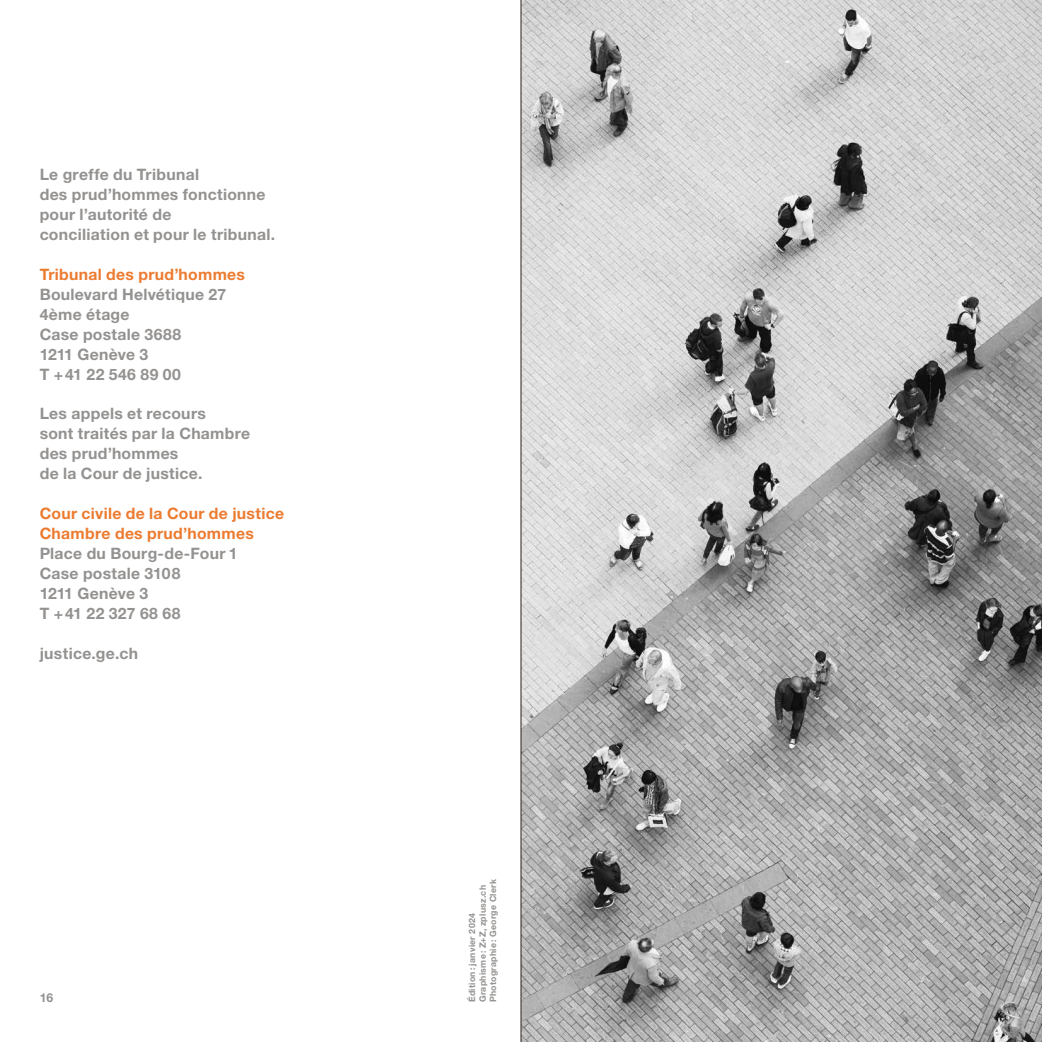
<style>
.page{position:relative;width:1042px;height:1042px;background:#fff}
.page>*{position:absolute;margin:0;border:0;box-sizing:border-box;transform-origin:0 0}
.t1{font:700 15.75px "Helvetica Neue LT Std";letter-spacing:.02em;color:#949290}
.t2{font:700 15.75px "Helvetica Neue LT Std";letter-spacing:.02em;color:#ec7b30}
.t3{font:700 15.75px "Helvetica Neue LT Std";color:#949290}
.t4{font:700 12.25px "Helvetica Neue LT Std";color:#949290}
.t5{font:700 8.75px "Helvetica Neue LT Std";letter-spacing:.03em;color:#949290}
</style>
<div class="page">
<img style="left:522px;top:0;width:520px;height:1042px">
<hr style="left:521px;top:0;width:1px;height:1042px;background:#29211a">
<p class="t1" style="left:40px;top:165px;width:161px">Le greffe du Tribunal</p>
<p class="t1" style="left:40px;top:185px;width:227px">des prud’hommes fonctionne</p>
<p class="t1" style="left:40px;top:204px;width:133px">pour l’autorité de</p>
<p class="t1" style="left:40px;top:224px;width:237px">conciliation et pour le tribunal.</p>
<p class="t2" style="left:40px;top:264px;width:207px">Tribunal des prud’hommes</p>
<p class="t1" style="left:40px;top:284px;width:188px">Boulevard Helvétique 27</p>
<p class="t1" style="left:40px;top:304px;width:91px">4ème étage</p>
<p class="t1" style="left:40px;top:324px;width:143px">Case postale 3688</p>
<p class="t3" style="left:40px;top:344px;width:110px">1211 Genève 3</p>
<p class="t1" style="left:40px;top:364px;width:143px">T +41 22 546 89 00</p>
<p class="t1" style="left:40px;top:404px;width:168px">Les appels et recours</p>
<p class="t1" style="left:40px;top:424px;width:212px">sont traités par la Chambre</p>
<p class="t1" style="left:40px;top:444px;width:140px">des prud’hommes</p>
<p class="t1" style="left:40px;top:464px;width:164px">de la Cour de justice.</p>
<p class="t2" style="left:40px;top:504px;width:246px">Cour civile de la Cour de justice</p>
<p class="t2" style="left:40px;top:524px;width:216px">Chambre des prud’hommes</p>
<p class="t1" style="left:40px;top:544px;width:199px">Place du Bourg-de-Four 1</p>
<p class="t1" style="left:40px;top:564px;width:142px">Case postale 3108</p>
<p class="t3" style="left:40px;top:584px;width:110px">1211 Genève 3</p>
<p class="t1" style="left:40px;top:603px;width:142px">T +41 22 327 68 68</p>
<p class="t1" style="left:40px;top:643px;width:100px">justice.ge.ch</p>
<p class="t4" style="left:40px;top:990px;width:15px">16</p>
<p class="t5" style="left:477px;top:1002px;width:119px;rotate:-90deg">Graphisme: Z+Z, zplusz.ch</p>
<p class="t5" style="left:488px;top:1002px;width:125px;rotate:-90deg">Photographie: George Clerk</p>
<p class="t5" style="left:467px;top:1002px;width:90px;rotate:-90deg">Édition: janvier 2024</p>
</div>
